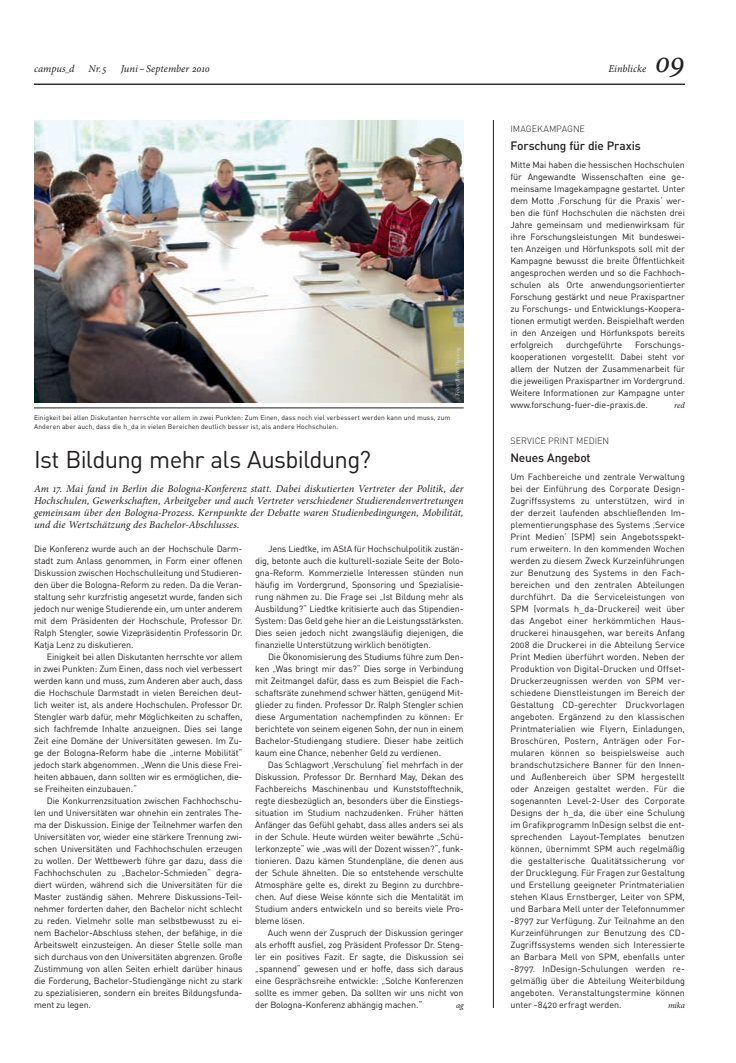
<style>
.page{position:relative;width:736px;height:1063px;background:#fff}
.page>*{position:absolute;margin:0;border:0;box-sizing:border-box;transform-origin:0 0}
.t1{font:italic 32px "Minion Pro";color:#231f20}
.t2{font:24px "DINOT";letter-spacing:-.03em;color:#231f20}
.t3{font:500 12px "DINOT";letter-spacing:-.015em;color:#231f20}
.t4{font:italic 10.4px/12px "Minion Pro";color:#231f20;text-align:justify}
.t5{font:9px/12px "DINOT";letter-spacing:-.015em;color:#231f20;text-align:justify}
.t6{font:300 9px "DINOT";color:#231f20}
.t7{font:italic 8.5px "Minion Pro";letter-spacing:-.01em;color:#231f20}
.t8{font:6.8px/9px "DINOT";letter-spacing:.015em;color:#231f20}
.t9{font:italic 6px "Minion Pro";letter-spacing:.015em;color:#dad7c8}
</style>
<div class="page">
<hr style="left:34px;top:84px;width:651px;height:1px;background:#231f20">
<img style="left:34px;top:120px;width:429px;height:282px">
<hr style="left:34px;top:408px;width:429px;height:1px;background:#231f20">
<hr style="left:493px;top:120px;width:1px;height:888px;background:#231f20">
<p class="t4" style="left:34px;top:63px;width:42px">campus d</p>
<p class="t4" style="left:89px;top:63px;width:20px">Nr.5</p>
<p class="t4" style="left:121px;top:63px;width:90px">Juni – September 2010</p>
<p class="t4" style="left:608px;top:63px;width:39px">Einblicke</p>
<h1 class="t1" style="left:655px;top:40px;width:31px">09</h1>
<p class="t9" style="left:453px;top:396px;width:51px;rotate:-90deg">Foto: Britta Hüning</p>
<p class="t8" style="left:34px;top:413px;width:418px">Einigkeit bei allen Diskutanten herrschte vor allem in zwei Punkten: Zum Einen, dass noch viel verbessert werden kann und muss, zum<br>Anderen aber auch, dass die h_da in vielen Bereichen deutlich besser ist, als andere Hochschulen.</p>
<h2 class="t2" style="left:34px;top:443px;width:338px">Ist Bildung mehr als Ausbildung?</h2>
<p class="t4" style="left:34px;top:483px;width:431px">Am 17. Mai fand in Berlin die Bologna-Konferenz statt. Dabei diskutierten Vertreter der Politik, der Hochschulen, Gewerkschaften, Arbeitgeber und auch Vertreter verschiedener Studierendenvertretungen gemeinsam über den Bologna-Prozess. Kernpunkte der Debatte waren Studienbedingungen, Mobilität, und die Wertschätzung des Bachelor-Abschlusses.</p>
<p class="t5" style="left:34px;top:542px;width:210px">Die Konferenz wurde auch an der Hochschule Darm&shy;stadt zum Anlass genommen, in Form einer offenen Diskussion zwischen Hochschulleitung und Studieren&shy;den über die Bologna-Reform zu reden. Da die Veran&shy;staltung sehr kurzfristig angesetzt wurde, fanden sich jedoch nur wenige Studierende ein, um unter anderem mit dem Präsidenten der Hochschule, Professor Dr.<br>Ralph Stengler, sowie Vizepräsidentin Professorin Dr.<br>Katja Lenz zu diskutieren.</p>
<p class="t5" style="left:34px;top:650px;width:210px;text-indent:13px">Einigkeit bei allen Diskutanten herrschte vor allem in zwei Punkten: Zum Einen, dass noch viel verbessert werden kann und muss, zum Anderen aber auch, dass die Hochschule Darmstadt in vielen Bereichen deut&shy;lich weiter ist, als andere Hochschulen. Professor Dr.<br>Stengler warb dafür, mehr Möglichkeiten zu schaffen, sich fachfremde Inhalte anzueignen. Dies sei lange Zeit eine Domäne der Universitäten gewesen. Im Zu&shy;ge der Bologna-Reform habe die „interne Mobilität“ jedoch stark abgenommen. „Wenn die Unis diese Frei&shy;heiten abbauen, dann sollten wir es ermöglichen, die&shy;se Freiheiten einzubauen.“</p>
<p class="t5" style="left:34px;top:794px;width:210px;text-indent:13px">Die Konkurrenzsituation zwischen Fachhochschu&shy;len und Universitäten war ohnehin ein zentrales The&shy;ma der Diskussion. Einige der Teilnehmer warfen den Universitäten vor, wieder eine stärkere Trennung zwi&shy;schen Universitäten und Fachhochschulen erzeugen zu wollen. Der Wettbewerb führe gar dazu, dass die Fachhochschulen zu „Bachelor-Schmieden“ degra&shy;diert würden, während sich die Universitäten für die Master zuständig sähen. Mehrere Diskussions-Teil&shy;nehmer forderten daher, den Bachelor nicht schlecht zu reden. Vielmehr solle man selbstbewusst zu ei&shy;nem Bachelor-Abschluss stehen, der befähige, in die Arbeitswelt einzusteigen. An dieser Stelle solle man sich durchaus von den Universitäten abgrenzen. Große Zustimmung von allen Seiten erhielt darüber hinaus die Forderung, Bachelor-Studiengänge nicht zu stark zu spezialisieren, sondern ein breites Bildungsfunda&shy;ment zu legen.</p>
<p class="t5" style="left:255px;top:542px;width:210px;text-indent:13px">Jens Liedtke, im AStA für Hochschulpolitik zustän&shy;dig, betonte auch die kulturell-soziale Seite der Bolo&shy;gna-Reform. Kommerzielle Interessen stünden nun häufig im Vordergrund, Sponsoring und Spezialisie&shy;rung nähmen zu. Die Frage sei „Ist Bildung mehr als Ausbildung?“ Liedtke kritisierte auch das Stipendien-System: Das Geld gehe hier an die Leistungsstärksten.<br>Dies seien jedoch nicht zwangsläufig diejenigen, die finanzielle Unterstützung wirklich benötigten.</p>
<p class="t5" style="left:255px;top:650px;width:210px;text-indent:13px">Die Ökonomisierung des Studiums führe zum Den&shy;ken „Was bringt mir das?“ Dies sorge in Verbindung mit Zeitmangel dafür, dass es zum Beispiel die Fach&shy;schaftsräte zunehmend schwer hätten, genügend Mit&shy;glieder zu finden. Professor Dr. Ralph Stengler schien diese Argumentation nachempfinden zu können: Er berichtete von seinem eigenen Sohn, der nun in einem Bachelor-Studiengang studiere. Dieser habe zeitlich kaum eine Chance, nebenher Geld zu verdienen.</p>
<p class="t5" style="left:255px;top:758px;width:210px;text-indent:13px">Das Schlagwort ‚Verschulung‘ fiel mehrfach in der Diskussion. Professor Dr. Bernhard May, Dekan des Fachbereichs Maschinenbau und Kunststofftechnik, regte diesbezüglich an, besonders über die Einstiegs&shy;situation im Studium nachzudenken. Früher hätten Anfänger das Gefühl gehabt, dass alles anders sei als in der Schule. Heute würden weiter bewährte „Schü&shy;lerkonzepte“ wie „was will der Dozent wissen?“, funk&shy;tionieren. Dazu kämen Stundenpläne, die denen aus der Schule ähnelten. Die so entstehende verschulte Atmosphäre gelte es, direkt zu Beginn zu durchbre&shy;chen. Auf diese Weise könnte sich die Mentalität im Studium anders entwickeln und so bereits viele Pro&shy;bleme lösen.</p>
<p class="t5" style="left:255px;top:926px;width:210px;text-indent:13px">Auch wenn der Zuspruch der Diskussion geringer als erhofft ausfiel, zog Präsident Professor Dr. Steng&shy;ler ein positives Fazit. Er sagte, die Diskussion sei „spannend“ gewesen und er hoffe, dass sich daraus eine Gesprächsreihe entwickle: „Solche Konferenzen sollte es immer geben. Da sollten wir uns nicht von der Bologna-Konferenz abhängig machen.“</p>
<p class="t7" style="left:456px;top:999px;width:9px">ag</p>
<p class="t6" style="left:510px;top:123px;width:76px">IMAGEKAMPAGNE</p>
<h3 class="t3" style="left:510px;top:138px;width:132px">Forschung für die Praxis</h3>
<p class="t5" style="left:510px;top:158px;width:176px">Mitte Mai haben die hessischen Hochschulen für Angewandte Wissenschaften eine ge&shy;meinsame Imagekampagne gestartet. Unter dem Motto ‚Forschung für die Praxis‘ wer&shy;ben die fünf Hochschulen die nächsten drei Jahre gemeinsam und medienwirksam für ihre Forschungsleistungen Mit bundeswei&shy;ten Anzeigen und Hörfunkspots soll mit der Kampagne bewusst die breite Öffentlichkeit angesprochen werden und so die Fachhoch&shy;schulen als Orte anwendungsorientierter Forschung gestärkt und neue Praxispartner zu Forschungs- und Entwicklungs-Koopera&shy;tionen ermutigt werden. Beispielhaft werden in den Anzeigen und Hörfunkspots bereits erfolgreich</p>
<p class="t5" style="left:566px;top:338px;width:57px">durchgeführte</p>
<p class="t5" style="left:510px;top:338px;width:176px;text-indent:125px">Forschungs&shy;kooperationen vorgestellt. Dabei steht vor allem der Nutzen der Zusammenarbeit für die jeweiligen Praxispartner im Vordergrund.<br>Weitere Informationen zur Kampagne unter www.forschung-fuer-die-praxis.de.</p>
<p class="t7" style="left:674px;top:399px;width:12px">red</p>
<p class="t6" style="left:510px;top:435px;width:100px">SERVICE PRINT MEDIEN</p>
<h3 class="t3" style="left:510px;top:450px;width:82px">Neues Angebot</h3>
<p class="t5" style="left:510px;top:470px;width:176px">Um Fachbereiche und zentrale Verwaltung bei der Einführung des Corporate Design-Zugriffssystems zu unterstützen, wird in der derzeit laufenden abschließenden Im&shy;plementierungsphase des Systems ‚Service Print Medien‘ (SPM) sein Angebotsspekt&shy;rum erweitern. In den kommenden Wochen werden zu diesem Zweck Kurzeinführungen zur Benutzung des Systems in den Fach&shy;bereichen und den zentralen Abteilungen durchführt. Da die Serviceleistungen von SPM (vormals h_da-Druckerei) weit über das Angebot einer herkömmlichen Haus&shy;druckerei hinausgehen, war bereits Anfang 2008 die Druckerei in die Abteilung Service Print Medien überführt worden. Neben der Produktion von Digital-Drucken und Offset-Druckerzeugnissen werden von SPM ver&shy;schiedene Dienstleistungen im Bereich der Gestaltung CD-gerechter Druckvorlagen angeboten. Ergänzend zu den klassischen Printmaterialien wie Flyern, Einladungen, Broschüren, Postern, Anträgen oder For&shy;mularen können so beispielsweise auch brandschutzsichere Banner für den Innen&shy;und Außenbereich über SPM hergestellt oder Anzeigen gestaltet werden. Für die sogenannten Level-2-User des Corporate Designs der h_da, die über eine Schulung im Grafikprogramm InDesign selbst die ent&shy;sprechenden Layout-Templates benutzen können, übernimmt SPM auch regelmäßig die gestalterische Qualitätssicherung vor der Drucklegung. Für Fragen zur Gestaltung und Erstellung geeigneter Printmaterialien stehen Klaus Ernstberger, Leiter von SPM, und Barbara Mell unter der Telefonnummer -8797 zur Verfügung. Zur Teilnahme an den Kurzeinführungen zur Benutzung des CD-Zugriffssystems wenden sich Interessierte an Barbara Mell von SPM, ebenfalls unter -8797. InDesign-Schulungen werden re&shy;gelmäßig über die Abteilung Weiterbildung angeboten. Veranstaltungstermine können unter -8420 erfragt werden.</p>
<p class="t7" style="left:668px;top:999px;width:18px">mika</p>
</div>
